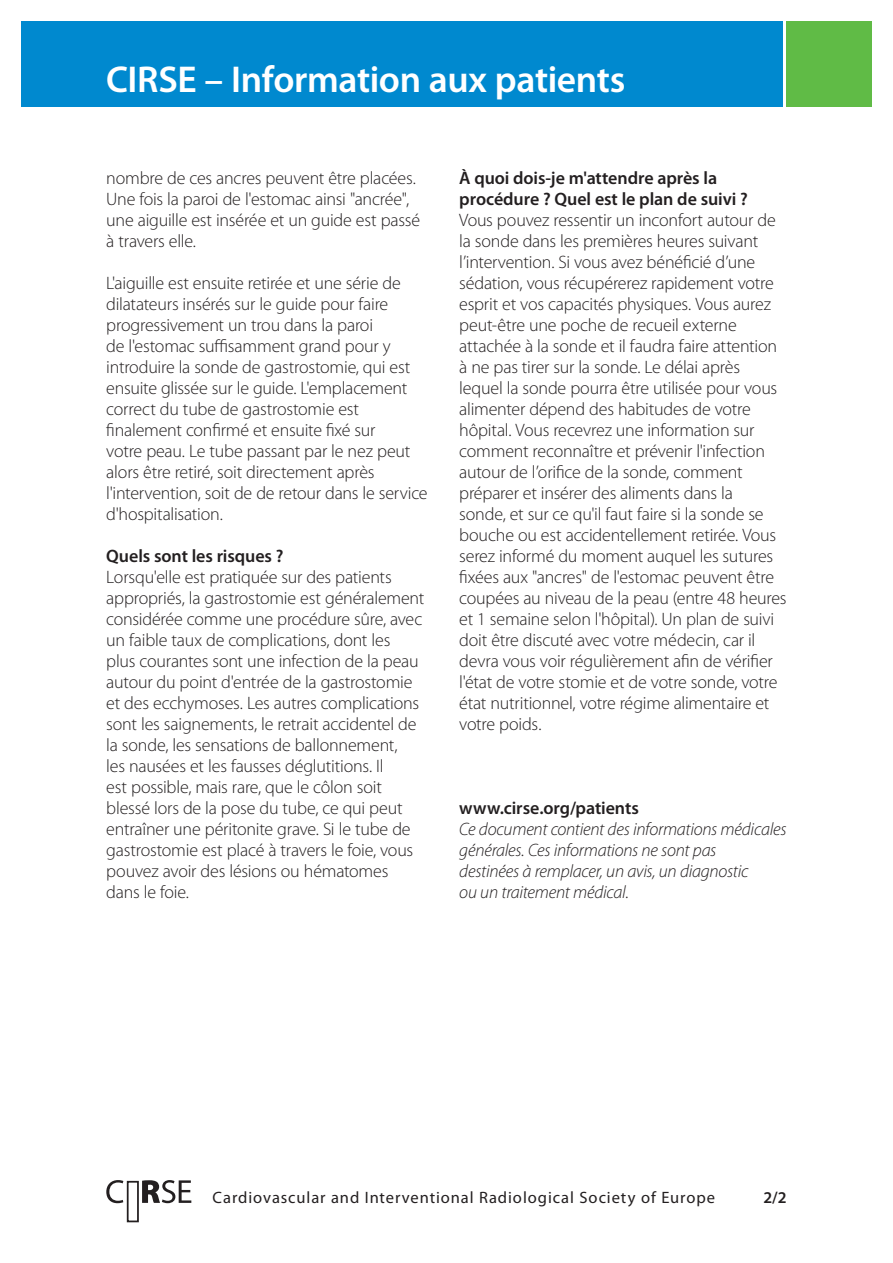
<style>
.page{position:relative;width:893px;height:1263px;background:#fff}
.page>*{position:absolute;margin:0;border:0;box-sizing:border-box;transform-origin:0 0}
.t1{font:600 37.5px "Myriad Pro";letter-spacing:-.01em;color:#fff}
.t2{font:300 18px/21px "Myriad Pro";letter-spacing:-.015em;color:#231f20}
.t3{font:italic 300 18px/21px "Myriad Pro";letter-spacing:-.015em;color:#231f20}
.t4{font:600 18px/21px "Myriad Pro";letter-spacing:-.005em;color:#231f20}
.t5{font:16.5px "Myriad Pro";letter-spacing:.055em;color:#231f20}
.t6{font:600 16.5px "Myriad Pro";color:#231f20}
</style>
<div class="page">
<div style="left:127px;top:1181px;width:12px;height:41px;background:#fff;border:2px solid #231f20"></div>
<svg style="left:106px;top:1180px;width:85px;height:23px"></svg>
<div style="left:21px;top:21px;width:761px;height:85px;background:#0089cf"></div>
<div style="left:787px;top:21px;width:85px;height:85px;background:#60bb46"></div>
<h1 class="t1" style="left:106px;top:59px;width:521px">CIRSE – Information aux patients</h1>
<p class="t2" style="left:106px;top:167px;width:315px">nombre de ces ancres peuvent être placées.<br>Une fois la paroi de l'estomac ainsi "ancrée", une aiguille est insérée et un guide est passé à travers elle.</p>
<p class="t2" style="left:106px;top:272px;width:323px">L'aiguille est ensuite retirée et une série de dilatateurs insérés sur le guide pour faire progressivement un trou dans la paroi<br>de l'estomac suffisamment grand pour y introduire la sonde de gastrostomie, qui est ensuite glissée sur le guide. L'emplacement correct du tube de gastrostomie est finalement confirmé et ensuite fixé sur<br>votre peau. Le tube passant par le nez peut alors être retiré, soit directement après l'intervention, soit de de retour dans le service d'hospitalisation.</p>
<p class="t4" style="left:106px;top:545px;width:179px">Quels sont les risques ?</p>
<p class="t2" style="left:106px;top:566px;width:320px">Lorsqu'elle est pratiquée sur des patients appropriés, la gastrostomie est généralement considérée comme une procédure sûre, avec un faible taux de complications, dont les<br>plus courantes sont une infection de la peau autour du point d'entrée de la gastrostomie et des ecchymoses. Les autres complications sont les saignements, le retrait accidentel de la sonde, les sensations de ballonnement,<br>les nausées et les fausses déglutitions. Il<br>est possible, mais rare, que le côlon soit blessé lors de la pose du tube, ce qui peut entraîner une péritonite grave. Si le tube de gastrostomie est placé à travers le foie, vous pouvez avoir des lésions ou hématomes dans le foie.</p>
<p class="t4" style="left:459px;top:167px;width:290px">À quoi dois-je m'attendre après la procédure ? Quel est le plan de suivi ?</p>
<p class="t2" style="left:459px;top:210px;width:329px">Vous pouvez ressentir un inconfort autour de la sonde dans les premières heures suivant l’intervention. Si vous avez bénéficié d’une sédation, vous récupérerez rapidement votre esprit et vos capacités physiques. Vous aurez peut-être une poche de recueil externe attachée à la sonde et il faudra faire attention à ne pas tirer sur la sonde. Le délai après lequel la sonde pourra être utilisée pour vous alimenter dépend des habitudes de votre hôpital. Vous recevrez une information sur comment reconnaître et prévenir l'infection autour de l’orifice de la sonde, comment préparer et insérer des aliments dans la<br>sonde, et sur ce qu'il faut faire si la sonde se bouche ou est accidentellement retirée. Vous serez informé du moment auquel les sutures fixées aux "ancres" de l'estomac peuvent être coupées au niveau de la peau (entre 48 heures et 1 semaine selon l'hôpital). Un plan de suivi doit être discuté avec votre médecin, car il devra vous voir régulièrement afin de vérifier l'état de votre stomie et de votre sonde, votre état nutritionnel, votre régime alimentaire et votre poids.</p>
<p class="t4" style="left:459px;top:798px;width:181px">www.cirse.org/patients</p>
<p class="t3" style="left:459px;top:819px;width:329px">Ce document contient des informations médicales générales. Ces informations ne sont pas<br>destinées à remplacer, un avis, un diagnostic<br>ou un traitement médical.</p>
<p class="t5" style="left:213px;top:1188px;width:504px">Cardiovascular and Interventional Radiological Society of Europe</p>
<p class="t6" style="left:763px;top:1188px;width:25px">2/2</p>
</div>
